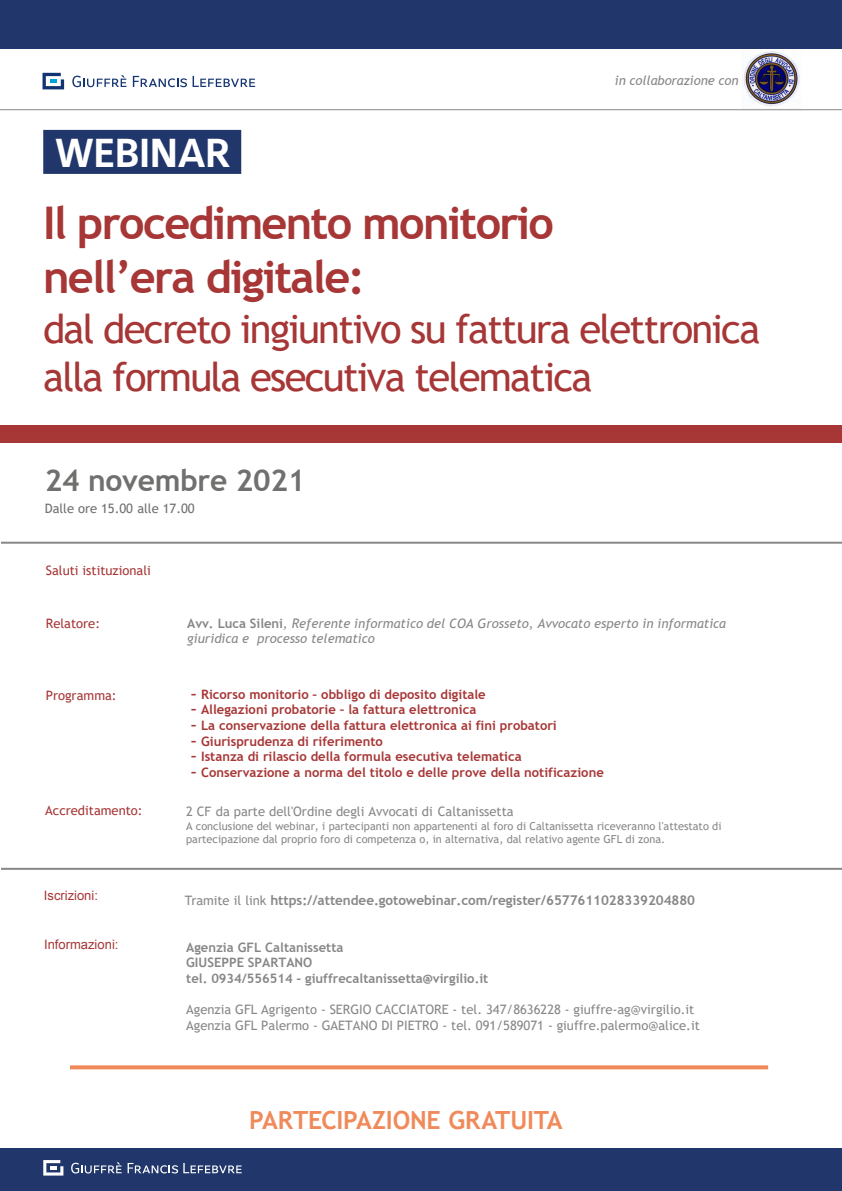
<style>
.page{position:relative;width:842px;height:1191px;background:#fff}
.page>*{position:absolute;margin:0;border:0;box-sizing:border-box;transform-origin:0 0}
.t1{font:700 45px/54px "Trebuchet MS";letter-spacing:-.04em;color:#a73636}
.t2{font:40px/48px "Trebuchet MS";letter-spacing:-.045em;color:#a73636}
.t3{font:700 40px "Maurea";letter-spacing:-.01em;color:#fff}
.t4{font:700 30px "Trebuchet MS";letter-spacing:-.01em;color:#70706f}
.t5{font:700 25px "Trebuchet MS";letter-spacing:-.01em;color:#f08a5a}
.t6{font:700 13.5px "Trebuchet MS";letter-spacing:-.005em;color:#878787}
.t7{font:700 13px "Trebuchet MS";color:#a73636}
.t8{font:13px/15.6px "Trebuchet MS";color:#878787}
.t9{font:italic 13px/15.2px "Trebuchet MS";color:#878787}
.t10{font:700 13px/15.6px "Trebuchet MS";color:#878787}
.t11{font:13px "Trebuchet MS";color:#a73636}
.t12{font:13px "Arial";color:#a73636}
.t13{font:13px "Trebuchet MS";letter-spacing:-.005em;color:#70706f}
.t14{font:11px/13.2px "Trebuchet MS";color:#878787}
.s1{font-style:inherit}
.s2{font-weight:700;font-style:normal}
.s3{font-family:"Maurea"}
.s4{font-weight:400;font-size:13px}
</style>
<div class="page">
<img style="left:743px;top:51px;width:59px;height:60px">
<div style="left:0;top:425px;width:842px;height:17px;background:#a73636"></div>
<hr style="left:1px;top:542px;width:841px;height:2px;background:#878787">
<hr style="left:0;top:109px;width:842px;height:1px;background:#878787">
<div style="left:43px;top:130px;width:198px;height:44px;background:#21376b"></div>
<svg style="left:43px;top:73px;width:21px;height:16px"></svg>
<svg style="left:72px;top:75px;width:54px;height:12px"></svg>
<svg style="left:133px;top:76px;width:54px;height:11px"></svg>
<svg style="left:193px;top:76px;width:62px;height:11px"></svg>
<hr style="left:1px;top:868px;width:841px;height:2px;background:#878787">
<div style="left:0;top:1147px;width:842px;height:43px;background:#21376b"></div>
<svg style="left:70px;top:1065px;width:698px;height:4px;fill:#f08a5a"></svg>
<svg style="left:43px;top:1160px;width:20px;height:15px"></svg>
<svg style="left:71px;top:1162px;width:51px;height:11px"></svg>
<svg style="left:128px;top:1163px;width:114px;height:10px"></svg>
<div style="left:0;top:0;width:842px;height:48px;background:#21376b"></div>
<p class="t9" style="left:615px;top:72px;width:125px">in collaborazione con</p>
<p class="t3" style="left:54px;top:131px;width:177px">WEBINAR</p>
<p class="t1" style="left:43px;top:196px;width:512px">Il procedimento monitorio nell’era digitale:</p>
<p class="t2" style="left:43px;top:305px;width:719px">dal decreto ingiuntivo su fattura elettronica alla formula esecutiva telematica</p>
<p class="t4" style="left:45px;top:461px;width:262px">2<span class="s1">4</span> novembre 2021</p>
<p class="t13" style="left:45px;top:500px;width:151px">Dalle ore 15.00 alle 17.00</p>
<p class="t11" style="left:46px;top:562px;width:107px">Saluti istituzionali</p>
<p class="t9" style="left:187px;top:615px;width:540px"><span class="s2">Avv. Luca Sileni</span>, Referente informatico del COA Grosseto, Avvocato esperto in informatica giuridica e processo telematico</p>
<p class="t7" style="left:190px;top:686px;width:297px"><span class="s3">-</span> Ricorso monitorio – obbligo di deposito digitale</p>
<p class="t7" style="left:190px;top:701px;width:287px"><span class="s3">-</span> Allegazioni probatorie – la fattura elettronica</p>
<p class="t7" style="left:190px;top:717px;width:368px"><span class="s3">-</span> La conservazione della fattura elettronica ai fini probatori</p>
<p class="t7" style="left:190px;top:733px;width:194px"><span class="s3">-</span> Giurisprudenza di riferimento</p>
<p class="t7" style="left:190px;top:748px;width:333px"><span class="s3">-</span> Istanza di rilascio della formula esecutiva telematica</p>
<p class="t7" style="left:190px;top:764px;width:415px"><span class="s3">-</span> Conservazione a norma del titolo e delle prove della notificazione</p>
<p class="t11" style="left:45px;top:802px;width:99px">Accreditamento:</p>
<p class="t8" style="left:186px;top:803px;width:329px">2 CF da parte dell'Ordine degli Avvocati di Caltanissetta</p>
<p class="t14" style="left:186px;top:819px;width:537px">A conclusione del webinar, i partecipanti non appartenenti al foro di Caltanissetta riceveranno l'attestato di partecipazione dal proprio foro di competenza o, in alternativa, dal relativo agente GFL di zona.</p>
<p class="t12" style="left:44px;top:887px;width:56px">Iscrizioni:</p>
<p class="t12" style="left:44px;top:936px;width:76px">Informazioni:</p>
<p class="t6" style="left:185px;top:891px;width:512px"><span class="s4">Tramite il link</span> https://attendee.gotowebinar.com/register/6577611028339204880</p>
<p class="t10" style="left:186px;top:939px;width:304px"><span class="s1">Agenzia GFL</span> Caltanissetta<br>GIUSEPPE SPARTANO<br>tel. 0934/556514 - giuffrecaltanissetta@virgilio.it</p>
<p class="t8" style="left:186px;top:1001px;width:515px">Agenzia GFL Agrigento - SERGIO CACCIATORE - tel. 347/8636228 - giuffre-ag@virgilio.it<br>Agenzia GFL Palermo - GAETANO DI PIETRO - tel. 091/589071 - giuffre.palermo@alice.it</p>
<h3 class="t5" style="left:249px;top:1104px;width:315px">PARTECIPAZIONE GRATUITA</h3>
</div>
